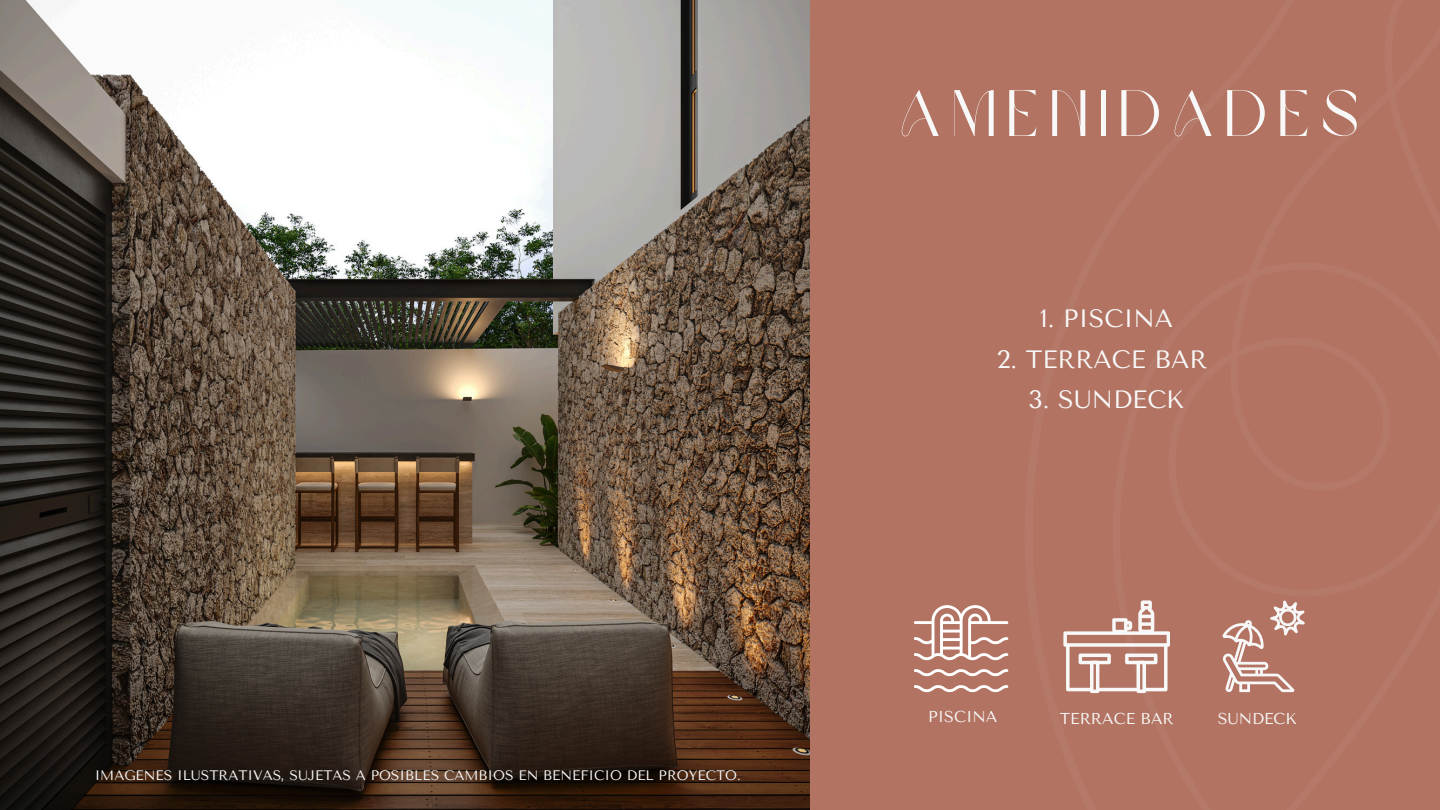
<style>
.page{position:relative;width:1440px;height:810px;background:#b27362}
.page>*{position:absolute;margin:0;border:0;box-sizing:border-box;transform-origin:0 0}
.t1{font:65px "Brown Sugar";letter-spacing:.17em;color:#f8f8f8}
.t2{font:25px "Tenor Sans";color:#f8f8f8}
.t3{font:15.7px "Tenor Sans";color:#f8f8f8}
.t4{font:13.7px "Tenor Sans";color:#f8f8f8}
</style>
<div class="page">
<img style="left:0;top:0;width:810px;height:810px">
<svg style="left:913px;top:600px;width:392px;height:94px"></svg>
<p class="t4" style="left:95px;top:767px;width:648px">IMAGENES ILUSTRATIVAS, SUJETAS A POSIBLES CAMBIOS EN BENEFICIO DEL PROYECTO.</p>
<p class="t1" style="left:899px;top:87px;width:461px">AMENIDADES</p>
<h3 class="t2" style="left:1040px;top:304px;width:135px">1. PISCINA</h3>
<h3 class="t2" style="left:997px;top:345px;width:212px">2. TERRACE BAR</h3>
<h3 class="t2" style="left:1029px;top:385px;width:157px">3. SUNDECK</h3>
<p class="t3" style="left:928px;top:708px;width:71px">PISCINA</p>
<p class="t3" style="left:1060px;top:709px;width:115px">TERRACE BAR</p>
<p class="t3" style="left:1218px;top:709px;width:81px">SUNDECK</p>
</div>
